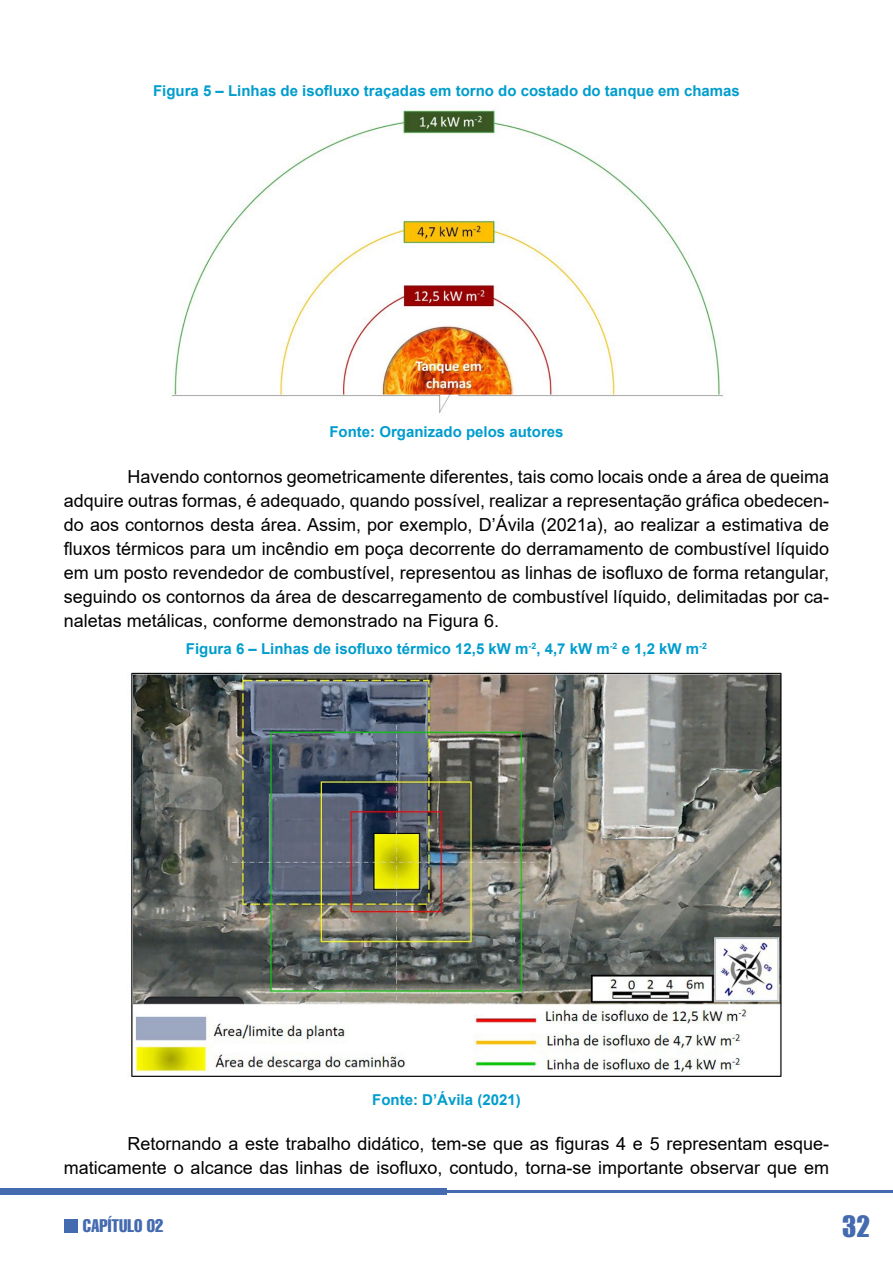
<style>
.page{position:relative;width:893px;height:1263px;background:#fff}
.page>*{position:absolute;margin:0;border:0;box-sizing:border-box;transform-origin:0 0}
.t1{font:27px "Impact";color:#446bb0}
.t2{font:18px/24px "Arial";color:#000;text-align:justify}
.t3{font:extra-condensed 18px "Helvetica";color:#446bb0}
.t4{font:700 15px "Arial";color:#009dcd}
</style>
<div class="page">
<div style="left:0;top:1188px;width:446px;height:7px;background:#446bb0"></div>
<hr style="left:446px;top:1191px;width:447px;height:2px;background:#446bb0">
<div style="left:65px;top:1219px;width:13px;height:14px;background:#446bb0"></div>
<img style="left:172px;top:109px;width:551px;height:305px">
<img style="left:131px;top:672px;width:651px;height:405px">
<p class="t4" style="left:153px;top:80px;width:588px">Figura 5 – Linhas de isofluxo traçadas em torno do costado do tanque em chamas</p>
<p class="t4" style="left:329px;top:421px;width:236px">Fonte: Organizado pelos autores</p>
<p class="t2" style="left:64px;top:464px;width:767px;text-indent:64px">Havendo contornos geometricamente diferentes, tais como locais onde a área de queima adquire outras formas, é adequado, quando possível, realizar a representação gráfica obedecen&shy;do aos contornos desta área. Assim, por exemplo, D’Ávila (2021a), ao realizar a estimativa de fluxos térmicos para um incêndio em poça decorrente do derramamento de combustível líquido em um posto revendedor de combustível, representou as linhas de isofluxo de forma retangular, seguindo os contornos da área de descarregamento de combustível líquido, delimitadas por ca&shy;naletas metálicas, conforme demonstrado na Figura 6.</p>
<p class="t4" style="left:186px;top:638px;width:522px">Figura 6 – Linhas de isofluxo térmico 12,5 kW m<sup>-2</sup>, 4,7 kW m<sup>-2</sup> e 1,2 kW m<sup>-2</sup></p>
<p class="t4" style="left:372px;top:1089px;width:150px">Fonte: D’Ávila (2021)</p>
<p class="t2" style="left:64px;top:1131px;width:767px;text-align:right">Retornando a este trabalho didático, tem-se que as figuras 4 e 5 representam esque&shy;maticamente o alcance das linhas de isofluxo, contudo, torna-se importante observar que em</p>
<p class="t3" style="left:83px;top:1214px;width:82px">CAPÍTULO 02</p>
<h1 class="t1" style="left:842px;top:1206px;width:29px">32</h1>
</div>
